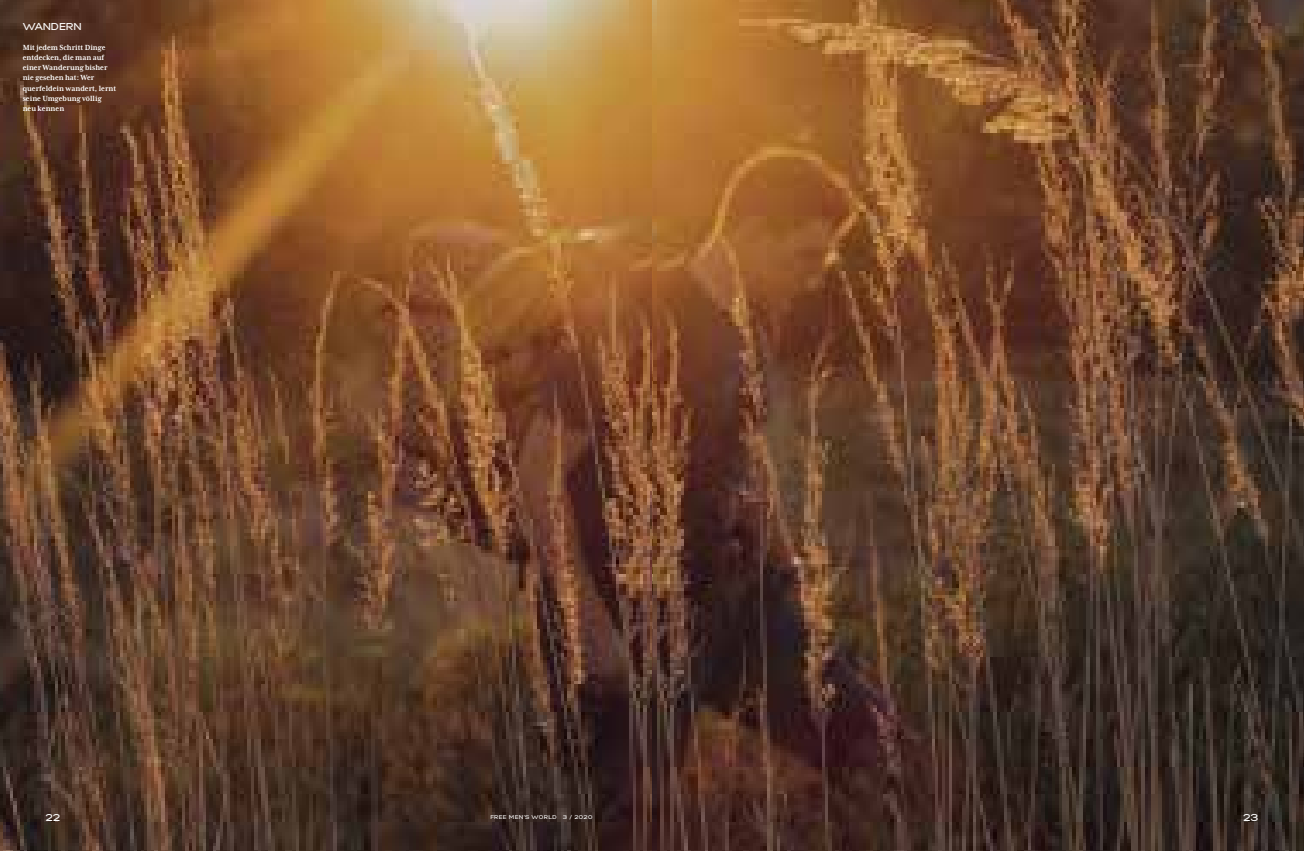
<style>
.page{position:relative;width:1304px;height:851px;background:#fff}
.page>*{position:absolute;margin:0;border:0;box-sizing:border-box;transform-origin:0 0}
.t1{font:10px "Gabriel Sans Medium";letter-spacing:-.01em;color:#fff}
.t2{font:700 8.5px/10px "Mrs Eaves XL Serif Nar OT";color:#fff}
.t3{font:5.5px "Gabriel Sans Medium";letter-spacing:.06em;color:#fff}
</style>
<div class="page">
<img style="left:652px;top:0;width:652px;height:850px">
<img style="left:0;top:0;width:652px;height:850px">
<p class="t1" style="left:23px;top:20px;width:61px">WANDERN</p>
<p class="t2" style="left:23px;top:43px;width:95px">Mit jedem Schritt Dinge entdecken, die man auf einer Wanderung bisher nie gesehen hat: Wer querfeldein wandert, lernt seine Umgebung völlig neu kennen</p>
<p class="t1" style="left:45px;top:811px;width:17px">22</p>
<p class="t3" style="left:490px;top:813px;width:104px">FREE MEN’S WORLD 3 / 2020</p>
<p class="t1" style="left:1243px;top:811px;width:17px">23</p>
</div>
